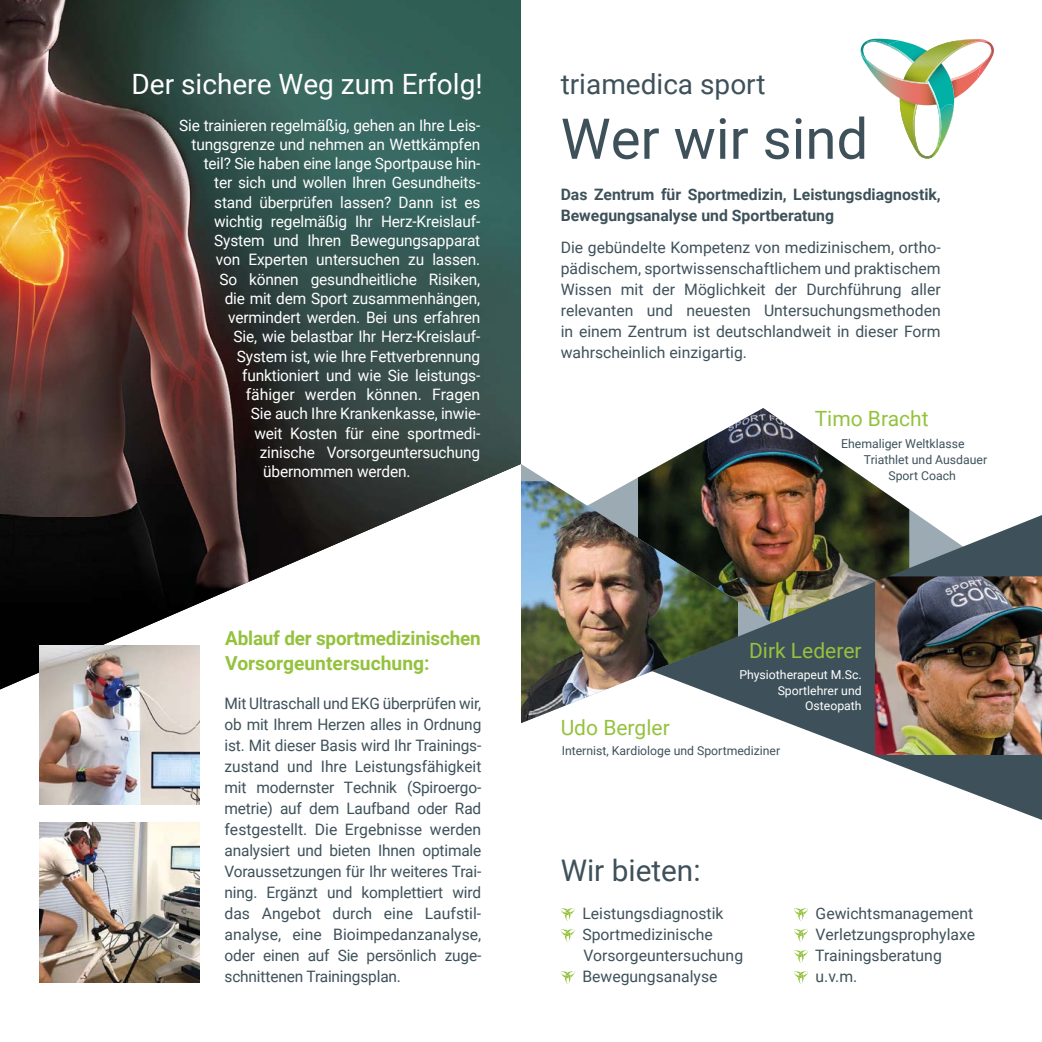
<style>
.page{position:relative;width:1042px;height:1042px;background:#fff}
.page>*{position:absolute;margin:0;border:0;box-sizing:border-box;transform-origin:0 0}
.t1{font:56.35px "Roboto";color:#3e515a}
.t2{font:29.75px "Roboto";color:#3e515a}
.t3{font:28px "Roboto";color:#fff}
.t4{font:28px "Roboto";color:#3e515a}
.t5{font:21px "Roboto";color:#94c23d}
.t6{font:700 19.25px/24.5px "Roboto";letter-spacing:-.01em;color:#94c23d}
.t7{font:15.75px/21px "Roboto";color:#3e515a;text-align:justify}
.t8{font:15.75px "Roboto";letter-spacing:-.01em;color:#fff}
.t9{font:700 15.75px/21px "Roboto";color:#3e515a}
.t10{font:12.25px "Roboto";color:#3e515a}
.t11{font:12.25px/15.8px "Roboto";color:#fff;text-align:right}
</style>
<div class="page">
<img style="left:0;top:0;width:521px;height:689px">
<img style="left:40px;top:645px;width:159px;height:159px">
<img style="left:40px;top:822px;width:159px;height:160px">
<svg style="left:560px;top:908px;width:15px;height:13px"></svg>
<svg style="left:560px;top:929px;width:15px;height:13px"></svg>
<svg style="left:560px;top:971px;width:15px;height:13px"></svg>
<svg style="left:794px;top:908px;width:14px;height:13px"></svg>
<svg style="left:794px;top:929px;width:14px;height:13px"></svg>
<svg style="left:794px;top:950px;width:14px;height:13px"></svg>
<svg style="left:794px;top:971px;width:14px;height:13px"></svg>
<svg style="left:860px;top:39px;width:134px;height:119px"></svg>
<img style="left:928px;top:81px;width:12px;height:32px">
<img style="left:934px;top:112px;width:7px;height:43px">
<img style="left:662px;top:408px;width:247px;height:107px">
<img style="left:521px;top:464px;width:252px;height:51px">
<img style="left:521px;top:481px;width:217px;height:242px">
<img style="left:652px;top:515px;width:390px;height:305px">
<img style="left:875px;top:576px;width:167px;height:179px">
<h3 class="t3" style="left:131px;top:65px;width:353px">Der sichere Weg zum Erfolg!</h3>
<p class="t8" style="left:179px;top:114px;width:303px">Sie trainieren regelmäßig, gehen an Ihre Leis-</p>
<p class="t8" style="left:191px;top:133px;width:290px">tungsgrenze und nehmen an Wettkämpfen</p>
<p class="t8" style="left:204px;top:152px;width:278px">teil? Sie haben eine lange Sportpause hin-</p>
<p class="t8" style="left:214px;top:172px;width:268px">ter sich und wollen Ihren Gesundheits-</p>
<p class="t8" style="left:214px;top:191px;width:268px">stand überprüfen lassen? Dann ist es</p>
<p class="t8" style="left:214px;top:210px;width:268px">wichtig regelmäßig Ihr Herz-Kreislauf-</p>
<p class="t8" style="left:214px;top:229px;width:268px">System und Ihren Bewegungsapparat</p>
<p class="t8" style="left:216px;top:249px;width:266px">von Experten untersuchen zu lassen.</p>
<p class="t8" style="left:219px;top:268px;width:262px">So können gesundheitliche Risiken,</p>
<p class="t8" style="left:225px;top:287px;width:257px">die mit dem Sport zusammenhängen,</p>
<p class="t8" style="left:228px;top:306px;width:254px">vermindert werden. Bei uns erfahren</p>
<p class="t8" style="left:233px;top:326px;width:248px">Sie, wie belastbar Ihr Herz-Kreislauf-</p>
<p class="t8" style="left:237px;top:345px;width:245px">System ist, wie Ihre Fettverbrennung</p>
<p class="t8" style="left:242px;top:364px;width:240px">funktioniert und wie Sie leistungs-</p>
<p class="t8" style="left:246px;top:383px;width:236px">fähiger werden können. Fragen</p>
<p class="t8" style="left:251px;top:403px;width:231px">Sie auch Ihre Krankenkasse, inwie-</p>
<p class="t8" style="left:254px;top:422px;width:227px">weit Kosten für eine sportmedi-</p>
<p class="t8" style="left:260px;top:441px;width:222px">zinische Vorsorgeuntersuchung</p>
<p class="t8" style="left:263px;top:460px;width:149px">übernommen werden.</p>
<p class="t6" style="left:225px;top:625px;width:257px">Ablauf der sportmedizinischen<br>Vorsorgeuntersuchung:</p>
<p class="t7" style="left:224px;top:693px;width:258px">Mit Ultraschall und EKG überprüfen wir, ob mit Ihrem Herzen alles in Ordnung ist. Mit dieser Basis wird Ihr Trainings&shy;zustand und Ihre Leistungsfähigkeit mit modernster Technik (Spiroergo&shy;metrie) auf dem Laufband oder Rad festgestellt. Die Ergebnisse werden analysiert und bieten Ihnen optimale Voraussetzungen für Ihr weiteres Trai&shy;ning. Ergänzt und komplettiert wird das Angebot durch eine Laufstil&shy;analyse, eine Bioimpedanzanalyse, oder einen auf Sie persönlich zuge&shy;schnittenen Trainingsplan.</p>
<h3 class="t4" style="left:561px;top:65px;width:206px">triamedica sport</h3>
<h1 class="t1" style="left:561px;top:99px;width:309px">Wer wir sind</h1>
<p class="t9" style="left:561px;top:183px;width:381px">Das Zentrum für Sportmedizin, Leistungsdiagnostik,<br>Bewegungsanalyse und Sportberatung</p>
<p class="t7" style="left:561px;top:236px;width:381px">Die gebündelte Kompetenz von medizinischem, ortho&shy;pädischem, sportwissenschaftlichem und praktischem Wissen mit der Möglichkeit der Durchführung aller relevanten und neuesten Untersuchungsmethoden in einem Zentrum ist deutschlandweit in dieser Form wahrscheinlich einzigartig.</p>
<h3 class="t5" style="left:815px;top:404px;width:115px">Timo Bracht</h3>
<p class="t10" style="left:841px;top:435px;width:125px">Ehemaliger Weltklasse</p>
<p class="t10" style="left:864px;top:451px;width:125px">Triathlet und Ausdauer</p>
<p class="t10" style="left:888px;top:467px;width:69px">Sport Coach</p>
<h3 class="t5" style="left:749px;top:636px;width:114px">Dirk Lederer</h3>
<h3 class="t5" style="left:561px;top:713px;width:111px">Udo Bergler</h3>
<p class="t11" style="left:739px;top:666px;width:124px">Physiotherapeut M.Sc.<br>Sportlehrer und<br>Osteopath</p>
<p class="t10" style="left:562px;top:741px;width:220px">Internist, Kardiologe und Sportmediziner</p>
<h2 class="t2" style="left:561px;top:850px;width:141px">Wir bieten:</h2>
<p class="t7" style="left:582px;top:903px;width:162px;text-align:left">Leistungsdiagnostik<br>Sportmedizinische<br>Vorsorgeuntersuchung<br>Bewegungsanalyse</p>
<p class="t7" style="left:815px;top:903px;width:161px;text-align:left">Gewichtsmanagement<br>Verletzungsprophylaxe<br>Trainingsberatung u.v.m.</p>
</div>
